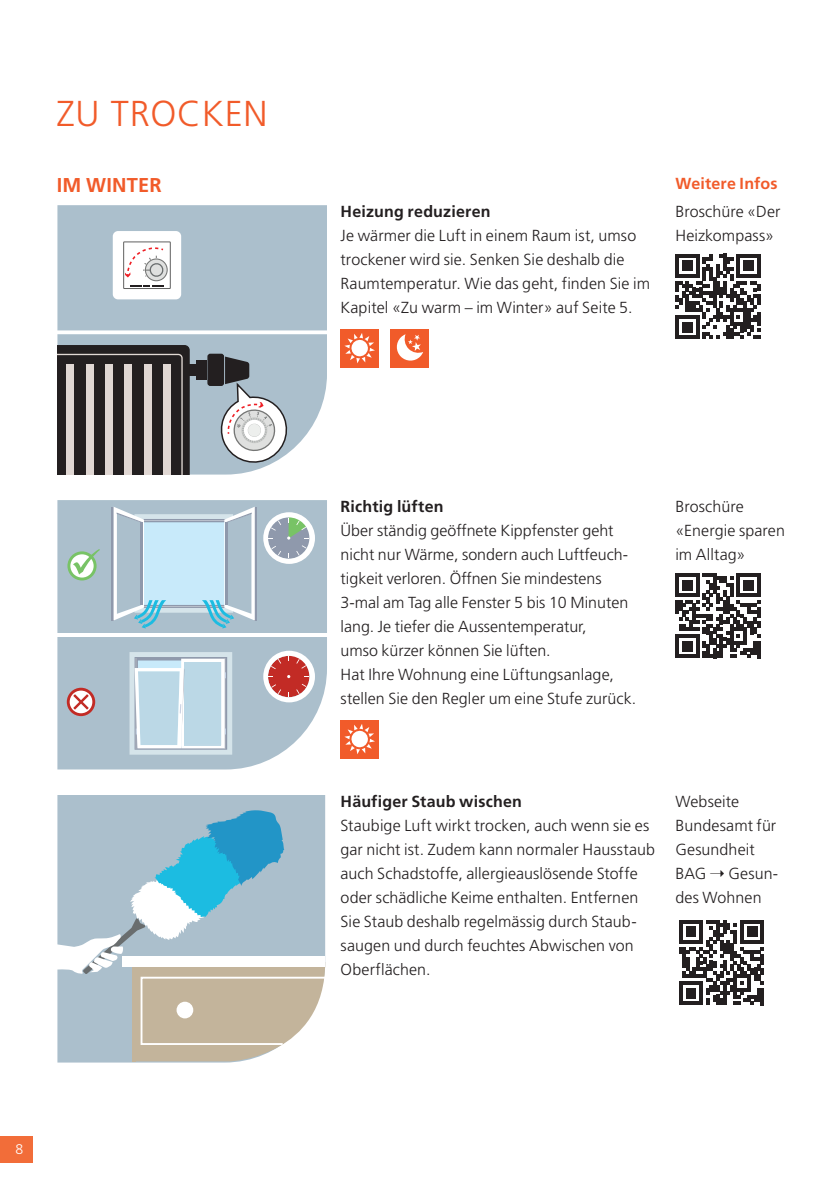
<style>
.page{position:relative;width:840px;height:1191px;background:#fff}
.page>*{position:absolute;margin:0;border:0;box-sizing:border-box;transform-origin:0 0}
.Kapiteltitel{font:300 36px "Frutiger LT Std";letter-spacing:.02em;color:#f15b2a}
.Kapitel_Zwischentite{font:700 20px "Frutiger LT Std";letter-spacing:.01em;color:#f15b2a}
.Fliesstext{font:300 16px/24px "Frutiger LT Std";letter-spacing:.005em;color:#231f20}
.Fliesstext_fett{font:700 16px "Frutiger LT Std";letter-spacing:.015em;color:#231f20}
.Fliesstext_fett-2{font:700 16px "Frutiger LT Std";letter-spacing:.01em;color:#f15b2a}
.t1{font:300 14px "Frutiger LT Std";color:#fff}
</style>
<div class="page">
<svg style="left:57px;top:205px;width:269px;height:269px;background:#afc2ce"></svg>
<div style="left:57px;top:345px;width:133px;height:130px;background:#231f20"></div>
<div style="left:66px;top:364px;width:8px;height:111px;background:#e0d7d3"></div>
<div style="left:86px;top:364px;width:7px;height:111px;background:#e0d7d3"></div>
<div style="left:105px;top:364px;width:8px;height:111px;background:#e0d7d3"></div>
<div style="left:124px;top:364px;width:8px;height:111px;background:#e0d7d3"></div>
<div style="left:144px;top:364px;width:7px;height:111px;background:#e0d7d3"></div>
<div style="left:163px;top:364px;width:8px;height:111px;background:#e0d7d3"></div>
<div style="left:208px;top:354px;width:15px;height:31px;background:#231f20;border-radius:2px"></div>
<div style="left:207px;top:354px;width:17px;height:32px;border:1px solid #231f20;border-radius:2px"></div>
<div style="left:196px;top:360px;width:11px;height:19px;background:#231f20"></div>
<div style="left:189px;top:364px;width:6px;height:11px;background:#231f20"></div>
<div style="left:113px;top:231px;width:68px;height:68px;background:#fff;border-radius:5px"></div>
<svg style="left:124px;top:242px;width:46px;height:46px"></svg>
<div style="left:123px;top:242px;width:47px;height:47px;border:1px solid #616160"></div>
<svg style="left:125px;top:247px;width:43px;height:39px"></svg>
<svg style="left:57px;top:330px;width:269px;height:4px"></svg>
<svg style="left:218px;top:356px;width:72px;height:110px"></svg>
<div style="left:340px;top:329px;width:38px;height:38px;background:#f15b2a"></div>
<svg style="left:344px;top:333px;width:31px;height:30px"></svg>
<div style="left:390px;top:329px;width:38px;height:38px;background:#f15b2a"></div>
<svg style="left:396px;top:334px;width:27px;height:27px"></svg>
<svg style="left:675px;top:254px;width:85px;height:85px"></svg>
<svg style="left:57px;top:500px;width:270px;height:269px;background:#b0c3cf"></svg>
<hr style="left:111px;top:506px;width:2px;height:114px;background:#8f99ac">
<hr style="left:255px;top:506px;width:2px;height:114px;background:#8f99ac">
<svg style="left:129px;top:652px;width:103px;height:102px;background:#c6dce6"></svg>
<svg style="left:113px;top:506px;width:142px;height:122px;background:#b8d3e1"></svg>
<svg style="left:67px;top:687px;width:28px;height:29px"></svg>
<svg style="left:67px;top:549px;width:33px;height:31px"></svg>
<hr style="left:57px;top:633px;width:270px;height:4px;background:#fff">
<svg style="left:263px;top:512px;width:52px;height:52px"></svg>
<svg style="left:263px;top:650px;width:52px;height:52px"></svg>
<div style="left:340px;top:720px;width:38px;height:38px;background:#f15b2a"></div>
<svg style="left:344px;top:724px;width:31px;height:30px"></svg>
<hr style="left:675px;top:573px;width:3px;height:24px;background:#231f20">
<hr style="left:675px;top:600px;width:3px;height:14px;background:#231f20">
<hr style="left:675px;top:634px;width:3px;height:24px;background:#231f20">
<svg style="left:678px;top:573px;width:82px;height:85px"></svg>
<hr style="left:756px;top:641px;width:4px;height:17px;background:#231f20">
<div style="left:57px;top:795px;width:268px;height:267px;background:#abbfcc"></div>
<svg style="left:57px;top:810px;width:268px;height:251px;background:#a9c0c6"></svg>
<div style="left:122px;top:956px;width:203px;height:10px;background:#fff"></div>
<svg style="left:679px;top:920px;width:84px;height:85px"></svg>
<hr style="left:760px;top:988px;width:3px;height:17px;background:#231f20">
<div style="left:0;top:1136px;width:32px;height:26px;background:#f26d39"></div>
<p class="Kapiteltitel" style="left:57px;top:93px;width:212px">ZU TROCKEN</p>
<p class="Kapitel_Zwischentite" style="left:57px;top:173px;width:106px">IM WINTER</p>
<p class="Fliesstext_fett-2" style="left:675px;top:174px;width:104px">Weitere Infos</p>
<p class="Fliesstext_fett" style="left:340px;top:202px;width:152px">Heizung reduzieren</p>
<p class="Fliesstext" style="left:340px;top:224px;width:311px">Je wärmer die Luft in einem Raum ist, umso trockener wird sie. Senken Sie deshalb die Raumtemperatur. Wie das geht, finden Sie im Kapitel «Zu warm – im Winter» auf Seite 5.</p>
<p class="Fliesstext" style="left:675px;top:200px;width:107px">Broschüre «Der<br>Heizkompass»</p>
<p class="t1" style="left:15px;top:1141px;width:9px">8</p>
<p class="Fliesstext_fett" style="left:340px;top:497px;width:105px">Richtig lüften</p>
<p class="Fliesstext" style="left:340px;top:519px;width:289px">Über ständig geöffnete Kippfenster geht nicht nur Wärme, sondern auch Luftfeuch&shy;tigkeit verloren. Öffnen Sie mindestens 3-mal am Tag alle Fenster 5 bis 10 Minuten lang. Je tiefer die Aussentemperatur,<br>umso kürzer können Sie lüften.</p>
<p class="Fliesstext" style="left:340px;top:663px;width:297px">Hat Ihre Wohnung eine Lüftungsanlage, stellen Sie den Regler um eine Stufe zurück.</p>
<p class="Fliesstext" style="left:675px;top:495px;width:111px">Broschüre «Energie sparen im Alltag»</p>
<p class="Fliesstext_fett" style="left:340px;top:792px;width:183px">Häufiger Staub wischen</p>
<p class="Fliesstext" style="left:340px;top:813px;width:316px">Staubige Luft wirkt trocken, auch wenn sie es gar nicht ist. Zudem kann normaler Hausstaub auch Schadstoffe, allergieauslösende Stoffe oder schädliche Keime enthalten. Entfernen Sie Staub deshalb regelmässig durch Staub&shy;saugen und durch feuchtes Abwischen von Oberflächen.</p>
<p class="Fliesstext" style="left:675px;top:789px;width:102px">Webseite<br>Bundesamt für<br>Gesundheit<br>BAG</p>
<p class="Fliesstext" style="left:675px;top:861px;width:104px;text-indent:53px">Gesun&shy;des Wohnen</p>
</div>
